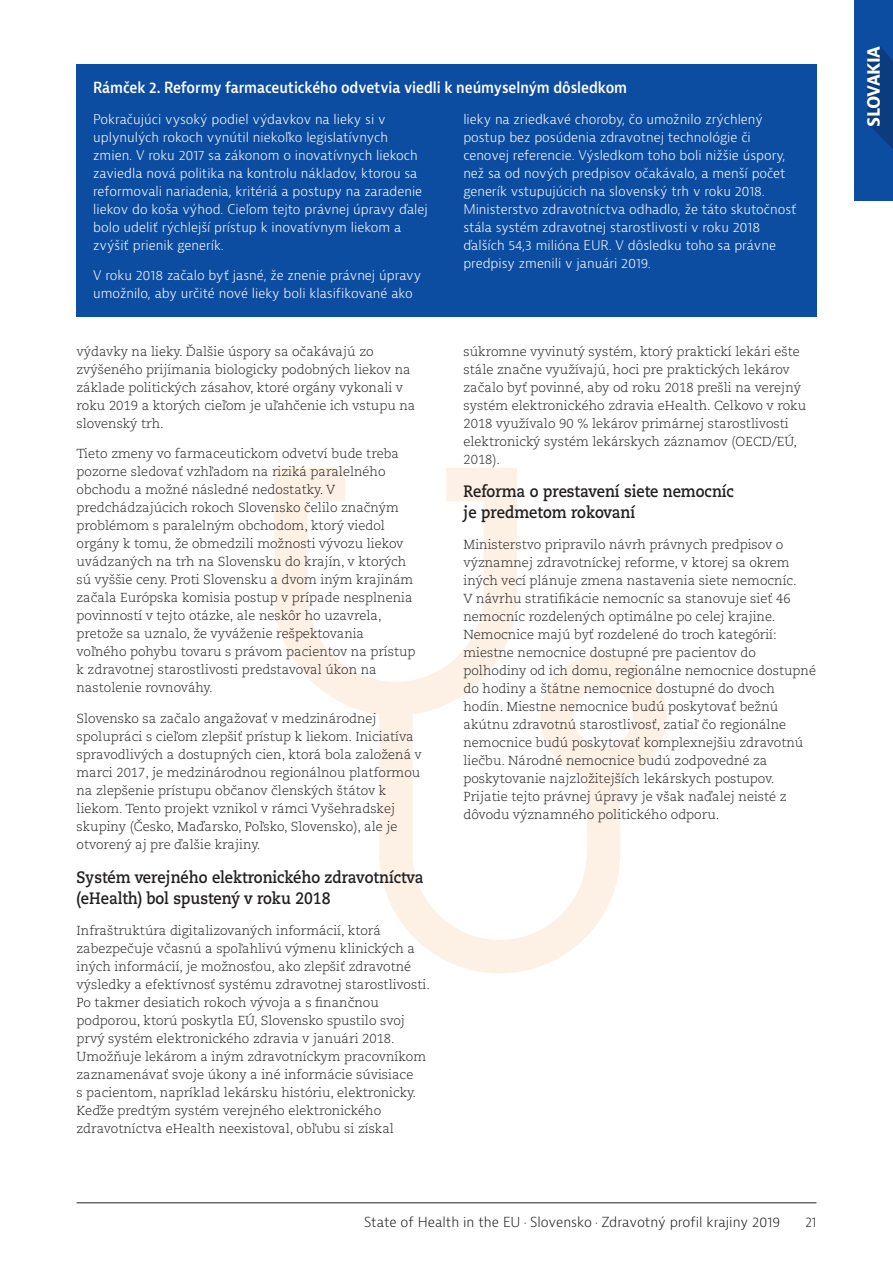
<style>
.page{position:relative;width:893px;height:1263px;background:#fff}
.page>*{position:absolute;margin:0;border:0;box-sizing:border-box;transform-origin:0 0}
.t1{font:700 18px "Bernina Sans";letter-spacing:-.04em;color:#fff;scale:.95 1}
.Paragraph_Header{font:700 16.5px/21px "Caecilia LT Pro 75";color:#231f20;scale:.9 1}
.Figure_heading__whit{font:600 15px "Bernina Sans";letter-spacing:-.005em;color:#fff;scale:.9 1}
.t2{font:300 13.5px "Bernina Sans";color:#231f20}
.t3{font:300 13.5px "Bernina Sans";color:#231f20;scale:.9 1}
.Body{font:300 13.05px/18px "Caecilia LT Pro 45";color:#231f20}
.Body__white{font:300 13.05px/18px "Bernina Sans";color:#fff}
</style>
<div class="page">
<svg style="left:274px;top:468px;width:393px;height:505px"></svg>
<div style="left:854px;top:0;width:39px;height:201px;background:#0d4da1"></div>
<hr style="left:77px;top:1202px;width:739px;height:1px;background:#231f20">
<svg style="left:867px;top:46px;width:26px;height:103px"></svg>
<div style="left:76px;top:64px;width:740px;height:253px;background:#0d4da1"></div>
<p class="Figure_heading__whit" style="left:93px;top:78px;width:595px">Rámček 2. Reformy farmaceutického odvetvia viedli k neúmyselným dôsledkom</p>
<p class="Body__white" style="left:93px;top:110px;width:336px">Pokračujúci vysoký podiel výdavkov na lieky si v uplynulých rokoch vynútil niekoľko legislatívnych zmien. V roku 2017 sa zákonom o inovatívnych liekoch zaviedla nová politika na kontrolu nákladov, ktorou sa reformovali nariadenia, kritériá a postupy na zaradenie liekov do koša výhod. Cieľom tejto právnej úpravy ďalej bolo udeliť rýchlejší prístup k inovatívnym liekom a zvýšiť prienik generík.</p>
<p class="Body__white" style="left:93px;top:267px;width:330px">V roku 2018 začalo byť jasné, že znenie právnej úpravy umožnilo, aby určité nové lieky boli klasifikované ako</p>
<p class="Body__white" style="left:463px;top:110px;width:335px">lieky na zriedkavé choroby, čo umožnilo zrýchlený postup bez posúdenia zdravotnej technológie či cenovej referencie. Výsledkom toho boli nižšie úspory, než sa od nových predpisov očakávalo, a menší počet generík vstupujúcich na slovenský trh v roku 2018.<br>Ministerstvo zdravotníctva odhadlo, že táto skutočnosť stála systém zdravotnej starostlivosti v roku 2018 ďalších 54,3 milióna EUR. V dôsledku toho sa právne predpisy zmenili v januári 2019.</p>
<p class="Body" style="left:77px;top:342px;width:340px">výdavky na lieky. Ďalšie úspory sa očakávajú zo zvýšeného prijímania biologicky podobných liekov na základe politických zásahov, ktoré orgány vykonali v roku 2019 a ktorých cieľom je uľahčenie ich vstupu na slovenský trh.</p>
<p class="Body" style="left:77px;top:445px;width:340px">Tieto zmeny vo farmaceutickom odvetví bude treba pozorne sledovať vzhľadom na riziká paralelného obchodu a možné následné nedostatky. V predchádzajúcich rokoch Slovensko čelilo značným problémom s paralelným obchodom, ktorý viedol orgány k tomu, že obmedzili možnosti vývozu liekov uvádzaných na trh na Slovensku do krajín, v ktorých sú vyššie ceny. Proti Slovensku a dvom iným krajinám začala Európska komisia postup v prípade nesplnenia povinností v tejto otázke, ale neskôr ho uzavrela, pretože sa uznalo, že vyváženie rešpektovania voľného pohybu tovaru s právom pacientov na prístup k zdravotnej starostlivosti predstavoval úkon na nastolenie rovnováhy.</p>
<p class="Body" style="left:77px;top:709px;width:347px">Slovensko sa začalo angažovať v medzinárodnej spolupráci s cieľom zlepšiť prístup k liekom. Iniciatíva spravodlivých a dostupných cien, ktorá bola založená v marci 2017, je medzinárodnou regionálnou platformou na zlepšenie prístupu občanov členských štátov k liekom. Tento projekt vznikol v rámci Vyšehradskej skupiny (Česko, Maďarsko, Poľsko, Slovensko), ale je otvorený aj pre ďalšie krajiny.</p>
<p class="Paragraph_Header" style="left:77px;top:866px;width:387px">Systém verejného elektronického zdravotníctva (eHealth) bol spustený v roku 2018</p>
<p class="Body" style="left:77px;top:921px;width:355px">Infraštruktúra digitalizovaných informácií, ktorá zabezpečuje včasnú a spoľahlivú výmenu klinických a iných informácií, je možnosťou, ako zlepšiť zdravotné výsledky a efektívnosť systému zdravotnej starostlivosti.<br>Po takmer desiatich rokoch vývoja a s finančnou podporou, ktorú poskytla EÚ, Slovensko spustilo svoj prvý systém elektronického zdravia v januári 2018.<br>Umožňuje lekárom a iným zdravotníckym pracovníkom zaznamenávať svoje úkony a iné informácie súvisiace<br>s pacientom, napríklad lekársku históriu, elektronicky.<br>Keďže predtým systém verejného elektronického zdravotníctva eHealth neexistoval, obľubu si získal</p>
<p class="Body" style="left:463px;top:342px;width:344px">súkromne vyvinutý systém, ktorý praktickí lekári ešte stále značne využívajú, hoci pre praktických lekárov začalo byť povinné, aby od roku 2018 prešli na verejný systém elektronického zdravia eHealth. Celkovo v roku 2018 využívalo 90 % lekárov primárnej starostlivosti elektronický systém lekárskych záznamov (OECD/EÚ, 2018).</p>
<p class="Paragraph_Header" style="left:463px;top:481px;width:302px">Reforma o prestavení siete nemocníc je predmetom rokovaní</p>
<p class="Body" style="left:463px;top:535px;width:354px">Ministerstvo pripravilo návrh právnych predpisov o významnej zdravotníckej reforme, v ktorej sa okrem iných vecí plánuje zmena nastavenia siete nemocníc.<br>V návrhu stratifikácie nemocníc sa stanovuje sieť 46 nemocníc rozdelených optimálne po celej krajine.<br>Nemocnice majú byť rozdelené do troch kategórií: miestne nemocnice dostupné pre pacientov do polhodiny od ich domu, regionálne nemocnice dostupné do hodiny a štátne nemocnice dostupné do dvoch hodín. Miestne nemocnice budú poskytovať bežnú akútnu zdravotnú starostlivosť, zatiaľ čo regionálne nemocnice budú poskytovať komplexnejšiu zdravotnú liečbu. Národné nemocnice budú zodpovedné za poskytovanie najzložitejších lekárskych postupov.<br>Prijatie tejto právnej úpravy je však naďalej neisté z dôvodu významného politického odporu.</p>
<p class="t2" style="left:364px;top:1213px;width:418px">State of Health in the EU · Slovensko · Zdravotný profil krajiny 2019</p>
<p class="t3" style="left:805px;top:1213px;width:14px">21</p>
<h1 class="t1" style="left:862px;top:127px;width:86px;rotate:-90deg">SLOVAKIA</h1>
</div>
